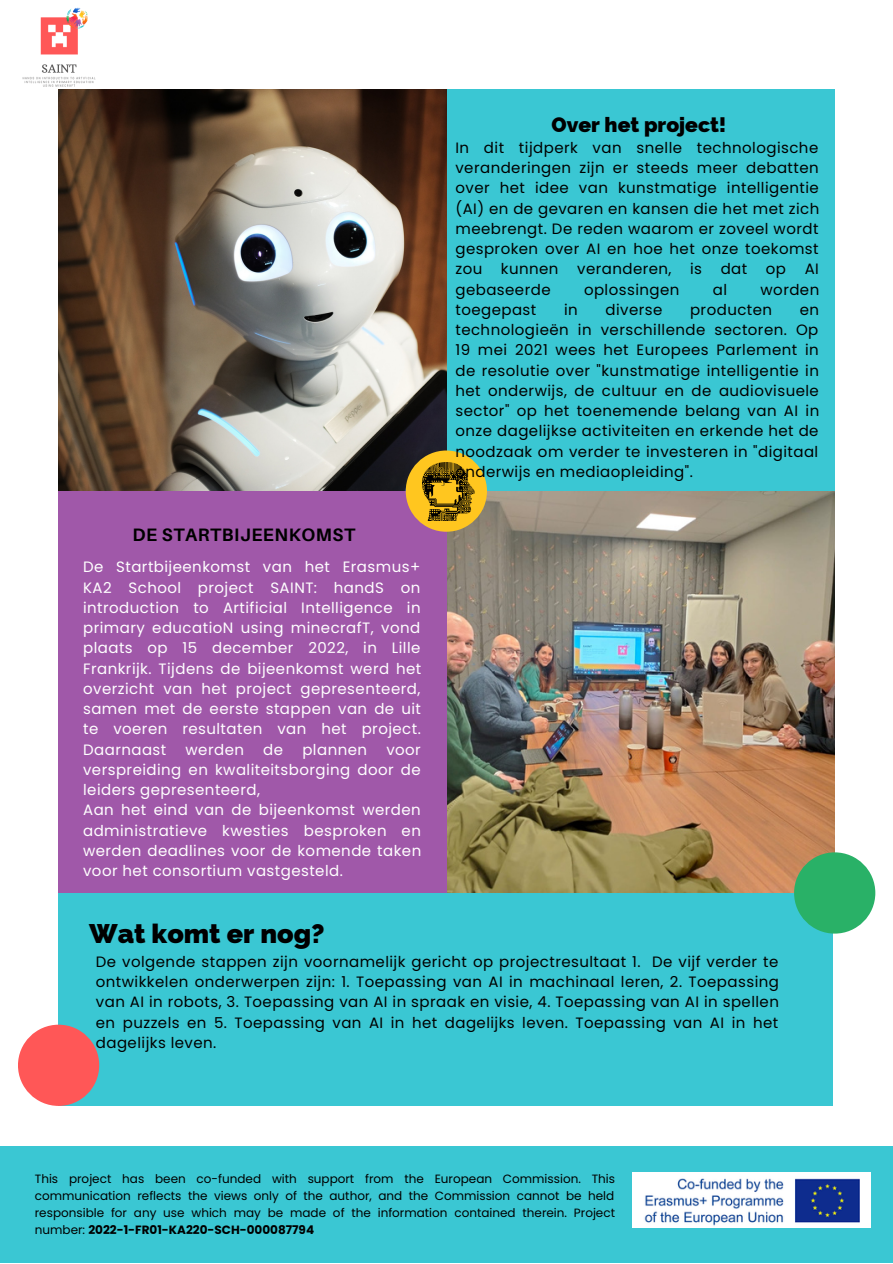
<style>
.page{position:relative;width:893px;height:1264px;background:#fff}
.page>*{position:absolute;margin:0;border:0;box-sizing:border-box;transform-origin:0 0}
.t1{font:800 27px "Raleway";color:#000}
.t2{font:800 21px "Raleway";color:#000}
.t3{font:700 18px "Aileron";letter-spacing:.03em;color:#000}
.t4{font:15px/20.2px "Poppins";letter-spacing:.03em;color:#000;text-align:justify}
.t5{font:15px/20.2px "Poppins";letter-spacing:.03em;color:#fff;text-align:justify}
.t6{font:12px/17px "Poppins";color:#000;text-align:justify}
.s1{font-weight:700}
</style>
<div class="page">
<div style="left:59px;top:880px;width:773px;height:225px;background:#3ac7d3"></div>
<img style="left:446px;top:491px;width:388px;height:401px">
<div style="left:59px;top:491px;width:387px;height:401px;background:#a058a9"></div>
<img style="left:59px;top:89px;width:388px;height:402px">
<div style="left:447px;top:89px;width:387px;height:402px;background:#3ac7d3"></div>
<div style="left:794px;top:852px;width:81px;height:81px;background:#29b167;border-radius:50%"></div>
<div style="left:405px;top:450px;width:82px;height:81px;background:#ffc61f;border-radius:50%"></div>
<div style="left:18px;top:1024px;width:81px;height:81px;background:#ff5757;border-radius:50%"></div>
<img style="left:22px;top:7px;width:105px;height:107px">
<div style="left:0;top:1146px;width:892px;height:116px;background:#3ac7d3"></div>
<img style="left:632px;top:1172px;width:238px;height:55px">
<img style="left:423px;top:462px;width:51px;height:58px">
<h2 class="t2" style="left:551px;top:113px;width:176px">Over het project!</h2>
<p class="t4" style="left:455px;top:137px;width:365px">In dit tijdperk van snelle technologische veranderingen zijn er steeds meer debatten over het idee van kunstmatige intelligentie (AI) en de gevaren en kansen die het met zich meebrengt. De reden waarom er zoveel wordt gesproken over AI en hoe het onze toekomst zou kunnen veranderen, is dat op AI gebaseerde</p>
<p class="t4" style="left:584px;top:279px;width:97px">oplossingen</p>
<p class="t4" style="left:712px;top:279px;width:16px">al</p>
<p class="t4" style="left:760px;top:279px;width:60px">worden</p>
<p class="t3" style="left:133px;top:524px;width:224px">DE STARTBIJEENKOMST</p>
<p class="t5" style="left:83px;top:557px;width:340px">De Startbijeenkomst van het Erasmus+ KA2 School project SAINT: handS on introduction to Artificial Intelligence in primary educatioN using minecrafT, vond plaats op 15 december 2022, in Lille Frankrijk. Tijdens de bijeenkomst werd het overzicht van het project gepresenteerd, samen met de eerste stappen van de uit te voeren resultaten van het project.<br>Daarnaast</p>
<p class="t5" style="left:185px;top:739px;width:60px">werden</p>
<p class="t5" style="left:263px;top:739px;width:21px">de</p>
<p class="t5" style="left:302px;top:739px;width:66px">plannen</p>
<p class="t5" style="left:83px;top:739px;width:339px;text-align:left;text-indent:303px">voor verspreiding en kwaliteitsborging door de leiders gepresenteerd,<br>Aan het eind van de bijeenkomst werden administratieve kwesties besproken en werden deadlines voor de komende taken voor het consortium vastgesteld.</p>
<p class="t4" style="left:455px;top:299px;width:82px">toegepast</p>
<p class="t4" style="left:564px;top:299px;width:15px">in</p>
<p class="t4" style="left:605px;top:299px;width:58px">diverse</p>
<p class="t4" style="left:690px;top:299px;width:84px">producten</p>
<p class="t4" style="left:455px;top:299px;width:365px;text-indent:344px">en technologieën in verschillende sectoren. Op 19 mei 2021 wees het Europees Parlement in de resolutie over "kunstmatige intelligentie in het onderwijs, de cultuur en de audiovisuele sector" op het toenemende belang van AI in onze dagelijkse activiteiten en erkende het de noodzaak om verder te investeren in "digitaal onderwijs en mediaopleiding".</p>
<h1 class="t1" style="left:89px;top:917px;width:237px">Wat komt er nog?</h1>
<p class="t4" style="left:96px;top:951px;width:684px">De volgende stappen zijn voornamelijk gericht op projectresultaat 1. De vijf verder te ontwikkelen onderwerpen zijn: 1. Toepassing van AI in machinaal leren, 2. Toepassing van AI in robots, 3. Toepassing van AI in spraak en visie, 4. Toepassing van AI in spellen en puzzels en 5. Toepassing van AI in het dagelijks leven. Toepassing van AI in het dagelijks leven.</p>
<p class="t6" style="left:35px;top:1170px;width:581px">This project has been co-funded with support from the European Commission. This communication reflects the views only of the author, and the Commission cannot be held responsible for any use which may be made of the information contained therein. Project number: <span class="s1">2022-1-FR01-KA220-SCH-000087794</span></p>
</div>
